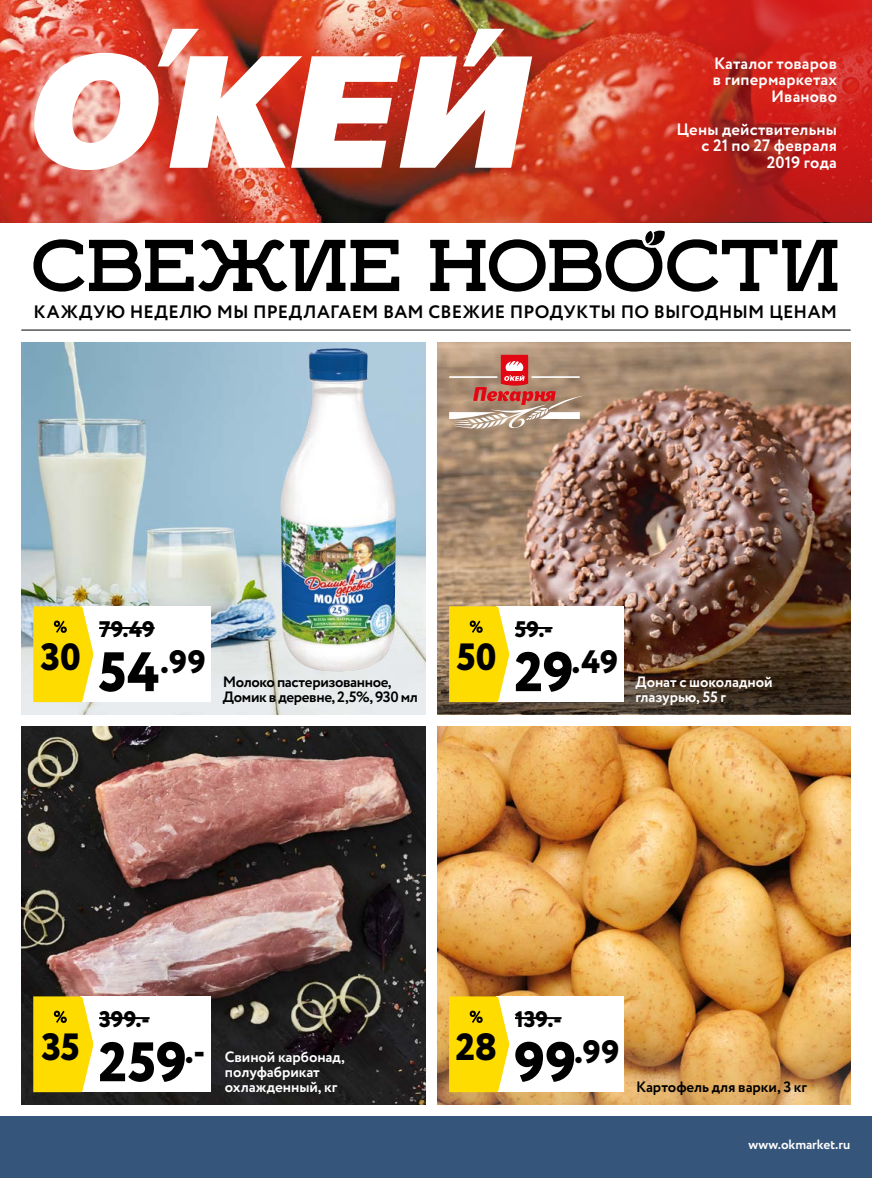
<style>
.page{position:relative;width:872px;height:1178px;background:#fff}
.page>*{position:absolute;margin:0;border:0;box-sizing:border-box;transform-origin:0 0}
.t1{font:69px "Ikra Slab";letter-spacing:.005em;color:#000}
.t2{font:800 55.5px "Circe";color:#000}
.t3{font:800 37.95px "Circe";letter-spacing:-.02em;color:#000}
.t4{font:800 32.4px "Circe";color:#000}
.t5{font:800 22.5px "Circe";letter-spacing:-.005em;color:#000}
.t6{font:700 18px "Circe";letter-spacing:.015em;color:#000}
.t7{font:700 16.5px/16.5px "Circe";letter-spacing:.01em;color:#fff;text-align:right}
.t8{font:700 15px/15px "Circe";letter-spacing:-.005em;color:#fff}
.t9{font:700 15px/15px "Circe";letter-spacing:-.025em;color:#000}
.t10{font:700 15px "Circe";letter-spacing:-.005em;color:#000}
.t11{font:700 13.5px "Circe";letter-spacing:-.005em;color:#fff}
.s1{font-size:55.5px}
</style>
<div class="page">
<img style="left:437px;top:342px;width:413px;height:312px">
<img style="left:21px;top:726px;width:404px;height:378px">
<img style="left:437px;top:726px;width:413px;height:282px">
<img style="left:21px;top:342px;width:404px;height:372px">
<img style="left:280px;top:348px;width:116px;height:331px">
<svg style="left:437px;top:654px;width:413px;height:60px;background:#4b3828"></svg>
<svg style="left:437px;top:1008px;width:413px;height:96px;background:#d59e55"></svg>
<div style="left:496px;top:996px;width:128px;height:96px;background:#fff"></div>
<hr style="left:515px;top:1017px;width:46px;height:2px;background:#000">
<svg style="left:449px;top:996px;width:60px;height:96px;background:#fbdb16"></svg>
<div style="left:496px;top:606px;width:127px;height:96px;background:#fff"></div>
<hr style="left:515px;top:627px;width:37px;height:2px;background:#000">
<svg style="left:449px;top:606px;width:60px;height:96px;background:#fbdb17"></svg>
<div style="left:80px;top:996px;width:130px;height:96px;background:#fff"></div>
<hr style="left:99px;top:1017px;width:51px;height:2px;background:#000">
<svg style="left:33px;top:996px;width:60px;height:96px;background:#f9da16"></svg>
<div style="left:0;top:1116px;width:872px;height:62px;background:#35557b"></div>
<img style="left:0;top:0;width:546px;height:222px">
<svg style="left:546px;top:0;width:326px;height:222px;background:#ca2f23"></svg>
<img style="left:28px;top:29px;width:504px;height:142px">
<hr style="left:21px;top:330px;width:829px;height:1px;background:#000">
<svg style="left:639px;top:188px;width:30px;height:58px"></svg>
<svg style="left:449px;top:355px;width:134px;height:77px;background:#bb8b7a"></svg>
<div style="left:80px;top:606px;width:130px;height:96px;background:#fff"></div>
<hr style="left:99px;top:627px;width:56px;height:2px;background:#000">
<svg style="left:33px;top:606px;width:60px;height:96px;background:#fbdb17"></svg>
<p class="t7" style="left:713px;top:56px;width:125px">Каталог товаров в гипермаркетах<br>Иваново</p>
<p class="t7" style="left:676px;top:122px;width:162px">Цены действительны с 21 по 27 февраля<br>2019 года</p>
<h1 class="t1" style="left:31px;top:222px;width:809px">СВЕЖИЕ НОВОСТИ</h1>
<p class="t6" style="left:34px;top:300px;width:805px">КАЖДУЮ НЕДЕЛЮ МЫ ПРЕДЛАГАЕМ ВАМ СВЕЖИЕ ПРОДУКТЫ ПО ВЫГОДНЫМ ЦЕНАМ</p>
<h3 class="t3" style="left:41px;top:631px;width:42px">30</h3>
<h3 class="t5" style="left:99px;top:614px;width:57px">79.49</h3>
<h3 class="t4" style="left:98px;top:640px;width:109px"><span class="s1">54</span>.99</h3>
<p class="t9" style="left:223px;top:675px;width:196px">Молоко пастеризованное,<br>Домик в деревне, 2,5%, 930 мл</p>
<h3 class="t3" style="left:456px;top:631px;width:41px">50</h3>
<h3 class="t5" style="left:515px;top:614px;width:39px">59.-</h3>
<h3 class="t4" style="left:514px;top:639px;width:106px"><span class="s1">29</span>.49</h3>
<p class="t8" style="left:635px;top:675px;width:139px">Донат с шоколадной глазурью, 55 г</p>
<h3 class="t3" style="left:41px;top:1021px;width:40px">35</h3>
<h3 class="t5" style="left:99px;top:1004px;width:52px">399.-</h3>
<h2 class="t2" style="left:98px;top:1024px;width:108px">259<sup>.-</sup></h2>
<p class="t8" style="left:225px;top:1050px;width:122px">Свиной карбонад, полуфабрикат охлажденный, кг</p>
<h3 class="t3" style="left:455px;top:1021px;width:43px">28</h3>
<h3 class="t5" style="left:515px;top:1004px;width:48px">139.-</h3>
<h3 class="t4" style="left:514px;top:1030px;width:107px"><span class="s1">99</span>.99</h3>
<p class="t10" style="left:636px;top:1077px;width:173px">Картофель для варки, 3 кг</p>
<p class="t11" style="left:748px;top:1135px;width:103px">www.okmarket.ru</p>
</div>
